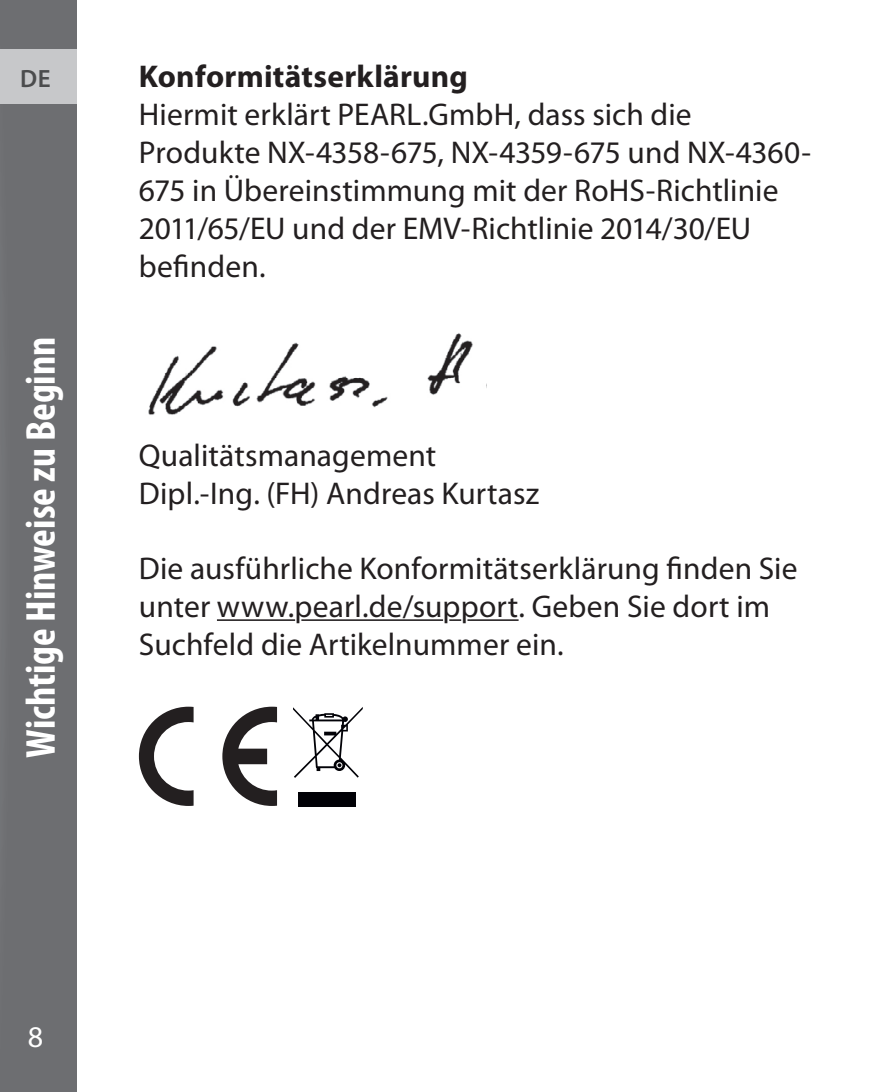
<style>
.page{position:relative;width:893px;height:1092px;background:#fff}
.page>*{position:absolute;margin:0;border:0;box-sizing:border-box;transform-origin:0 0}
.t1{font:700 condensed 42px "Myriad Pro";color:#fff}
.t2{font:31.5px/37.8px "Myriad Pro";letter-spacing:.005em;color:#231f20}
.t3{font:700 31.5px "Myriad Pro";letter-spacing:.01em;color:#231f20}
.t4{font:30.1px "Myriad Pro";color:#fff}
.t5{font:600 25.2px "Myriad Pro";color:#4b4c4d}
</style>
<div class="page">
<div style="left:0;top:0;width:77px;height:1091px;background:#6d6e71"></div>
<div style="left:0;top:49px;width:77px;height:54px;background:#c7c8ca"></div>
<hr style="left:217px;top:619px;width:302px;height:2px;background:#231f20">
<img style="left:148px;top:333px;width:325px;height:82px">
<svg style="left:293px;top:619px;width:22px;height:2px"></svg>
<svg style="left:441px;top:619px;width:40px;height:2px"></svg>
<svg style="left:139px;top:706px;width:55px;height:99px"></svg>
<svg style="left:222px;top:706px;width:55px;height:99px"></svg>
<svg style="left:293px;top:707px;width:70px;height:70px"></svg>
<div style="left:299px;top:791px;width:57px;height:15px;background:#020207"></div>
<p class="t5" style="left:20px;top:62px;width:32px">DE</p>
<h1 class="t1" style="left:15px;top:757px;width:422px;rotate:-90deg">Wichtige Hinweise zu Beginn</h1>
<p class="t3" style="left:139px;top:56px;width:331px">Konformitätserklärung</p>
<p class="t2" style="left:139px;top:95px;width:674px">Hiermit erklärt PEARL.GmbH, dass sich die Produkte NX-4358-675, NX-4359-675 und NX-4360- 675 in Übereinstimmung mit der RoHS-Richtlinie 2011/65/EU und der EMV-Richtlinie 2014/30/EU befinden.</p>
<p class="t2" style="left:139px;top:435px;width:402px">Qualitätsmanagement<br>Dipl.-Ing. (FH) Andreas Kurtasz</p>
<p class="t2" style="left:139px;top:549px;width:660px">Die ausführliche Konformitätserklärung finden Sie unter www.pearl.de/support. Geben Sie dort im<br>Suchfeld die Artikelnummer ein.</p>
<p class="t4" style="left:28px;top:1018px;width:17px">8</p>
</div>
